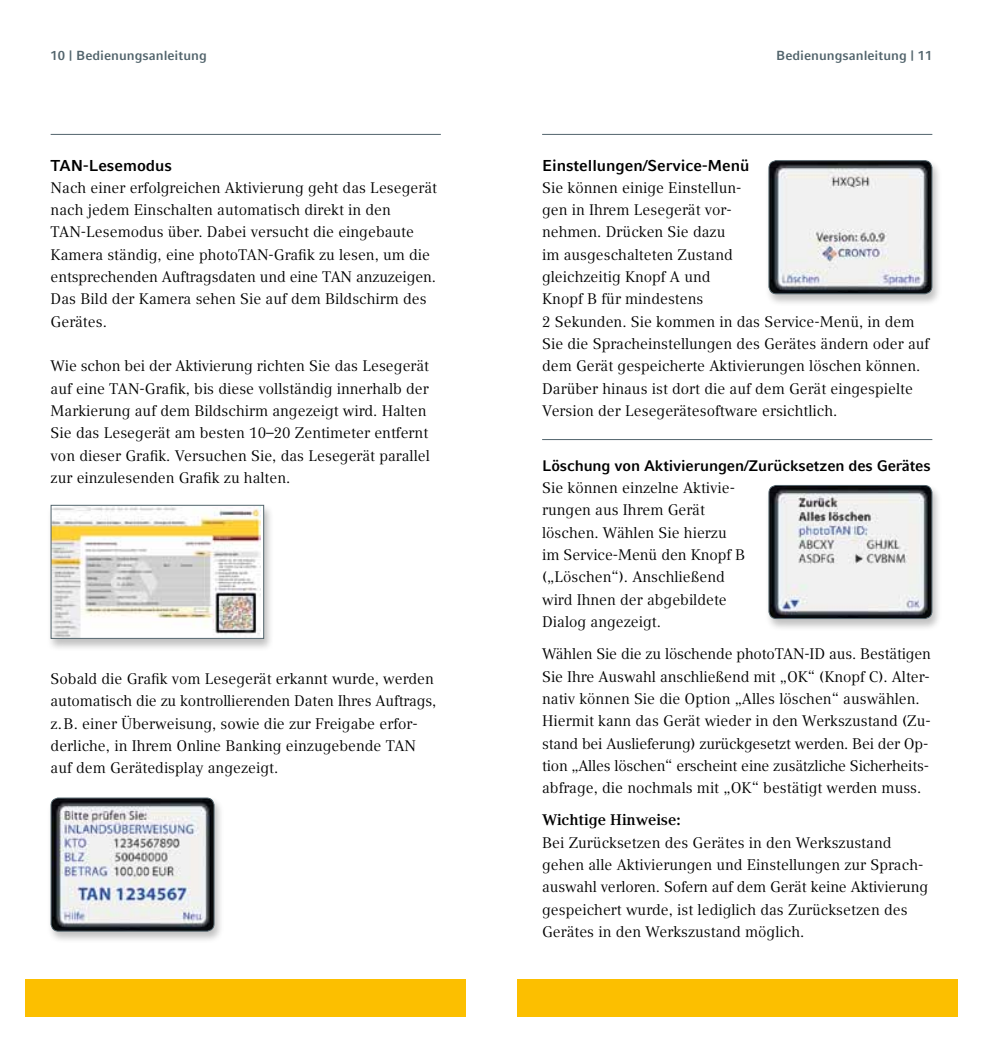
<style>
.page{position:relative;width:983px;height:1042px;background:#fff}
.page>*{position:absolute;margin:0;border:0;box-sizing:border-box;transform-origin:0 0}
.t1{font:700 15.75px "Commerzbank Compatil Fact";letter-spacing:-.005em;color:#000}
.t2{font:15.22px/22.4px "Commerzbank Compatil Text";color:#000}
.t3{font:700 15.22px "Commerzbank Compatil Fact";letter-spacing:-.01em;color:#000}
.t4{font:700 15.22px "Commerzbank Compatil Text";color:#000}
.t5{font:700 13.12px "Commerzbank Compatil Fact";color:#52646c}
</style>
<div class="page">
<hr style="left:51px;top:134px;width:390px;height:1px;background:#52646c">
<hr style="left:542px;top:134px;width:390px;height:1px;background:#52646c">
<hr style="left:542px;top:439px;width:390px;height:1px;background:#52646c">
<div style="left:25px;top:979px;width:441px;height:37px;background:#fcbf00"></div>
<div style="left:47px;top:503px;width:227px;height:148px;background:#000;opacity:.25"></div>
<img style="left:53px;top:507px;width:207px;height:130px">
<div style="left:51px;top:505px;width:213px;height:134px;border:1px solid #52646c"></div>
<div style="left:47px;top:796px;width:177px;height:148px;background:#000;opacity:.25"></div>
<img style="left:51px;top:798px;width:163px;height:133px">
<div style="left:51px;top:797px;width:163px;height:134px;border:1px solid #52646c;border-radius:7px"></div>
<div style="left:764px;top:159px;width:178px;height:148px;background:#000;opacity:.25"></div>
<img style="left:768px;top:161px;width:163px;height:133px">
<div style="left:768px;top:160px;width:164px;height:134px;border:1px solid #52646c;border-radius:7px"></div>
<div style="left:764px;top:483px;width:178px;height:148px;background:#000;opacity:.25"></div>
<img style="left:768px;top:485px;width:163px;height:133px">
<div style="left:768px;top:485px;width:164px;height:134px;border:1px solid #52646c;border-radius:7px"></div>
<div style="left:516px;top:979px;width:441px;height:37px;background:#fcbf00"></div>
<p class="t5" style="left:51px;top:48px;width:158px">10 | Bedienungsanleitung</p>
<p class="t5" style="left:776px;top:48px;width:158px">Bedienungsanleitung | 11</p>
<p class="t1" style="left:51px;top:156px;width:123px">TAN-Lesemodus</p>
<p class="t2" style="left:51px;top:176px;width:388px">Nach einer erfolgreichen Aktivierung geht das Lesegerät nach jedem Einschalten automatisch direkt in den TAN-Lesemodus über. Dabei versucht die eingebaute Kamera ständig, eine photoTAN-Grafik zu lesen, um die entsprechenden Auftragsdaten und eine TAN anzuzeigen.<br>Das Bild der Kamera sehen Sie auf dem Bildschirm des Gerätes.</p>
<p class="t2" style="left:51px;top:355px;width:380px">Wie schon bei der Aktivierung richten Sie das Lesegerät auf eine TAN-Grafik, bis diese vollständig innerhalb der Markierung auf dem Bildschirm angezeigt wird. Halten Sie das Lesegerät am besten 10–20 Zentimeter entfernt von dieser Grafik. Versuchen Sie, das Lesegerät parallel zur einzulesenden Grafik zu halten.</p>
<p class="t2" style="left:51px;top:668px;width:387px">Sobald die Grafik vom Lesegerät erkannt wurde, werden automatisch die zu kontrollierenden Daten Ihres Auftrags, z.B. einer Überweisung, sowie die zur Freigabe erfor&shy;derliche, in Ihrem Online Banking einzugebende TAN auf dem Gerätedisplay angezeigt.</p>
<p class="t1" style="left:542px;top:156px;width:209px">Einstellungen/Service-Menü</p>
<p class="t2" style="left:542px;top:176px;width:388px">Sie können einige Einstellun-<br>gen in Ihrem Lesegerät vor-<br>nehmen. Drücken Sie dazu<br>im ausgeschalteten Zustand<br>gleichzeitig Knopf A und<br>Knopf B für mindestens<br>2 Sekunden. Sie kommen in das Service-Menü, in dem Sie die Spracheinstellungen des Gerätes ändern oder auf dem Gerät gespeicherte Aktivierungen löschen können.<br>Darüber hinaus ist dort die auf dem Gerät eingespielte Version der Lesegerätesoftware ersichtlich.</p>
<p class="t3" style="left:542px;top:456px;width:390px">Löschung von Aktivierungen/Zurücksetzen des Gerätes</p>
<p class="t2" style="left:542px;top:477px;width:205px">Sie können einzelne Aktivie&shy;rungen aus Ihrem Gerät löschen. Wählen Sie hierzu im Service-Menü den Knopf B („Löschen“). Anschließend wird Ihnen der abgebildete<br>Dialog angezeigt.</p>
<p class="t2" style="left:542px;top:643px;width:390px">Wählen Sie die zu löschende photoTAN-ID aus. Bestätigen Sie Ihre Auswahl anschließend mit „OK“ (Knopf C). Alter&shy;nativ können Sie die Option „Alles löschen“ auswählen.<br>Hiermit kann das Gerät wieder in den Werkszustand (Zu&shy;stand bei Auslieferung) zurückgesetzt werden. Bei der Op&shy;tion „Alles löschen“ erscheint eine zusätzliche Sicherheits&shy;abfrage, die nochmals mit „OK“ bestätigt werden muss.</p>
<p class="t4" style="left:542px;top:811px;width:140px">Wichtige Hinweise:</p>
<p class="t2" style="left:542px;top:831px;width:387px">Bei Zurücksetzen des Gerätes in den Werkszustand gehen alle Aktivierungen und Einstellungen zur Sprach&shy;auswahl verloren. Sofern auf dem Gerät keine Aktivierung gespeichert wurde, ist lediglich das Zurücksetzen des Gerätes in den Werkszustand möglich.</p>
</div>
